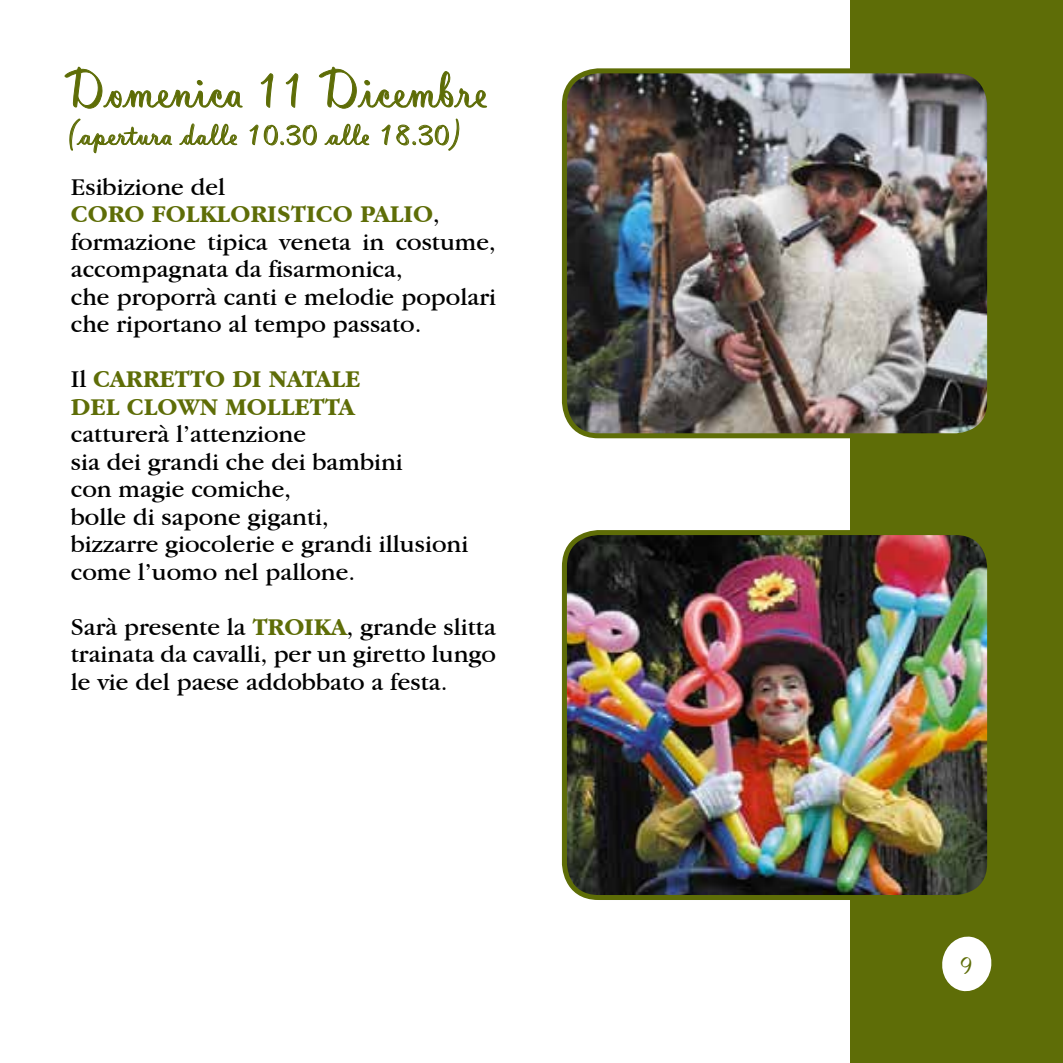
<style>
.page{position:relative;width:1063px;height:1063px;background:#fff}
.page>*{position:absolute;margin:0;border:0;box-sizing:border-box;transform-origin:0 0}
.t1{font:italic 60px "Vladimir Script";color:#5e6d07;scale:.9 1}
.t2{font:italic 35px "Vladimir Script";color:#5e6d07}
.t3{font:italic 30px "Vladimir Script";color:#5e6d07}
.t4{font:25px/27.5px "Garamond IT Cby BT";color:#000}
.t5{font:700 25px/27.5px "Garamond IT Cby BT";color:#5e6d07}
.s1{font-weight:700;color:#5e6d07}
.s2{font-weight:400;color:#000}
</style>
<div class="page">
<div style="left:850px;top:0;width:213px;height:1063px;background:#5e6d07"></div>
<svg style="left:942px;top:936px;width:50px;height:56px"></svg>
<svg style="left:64px;top:66px;width:179px;height:43px"></svg>
<svg style="left:260px;top:73px;width:13px;height:35px"></svg>
<svg style="left:285px;top:73px;width:13px;height:35px"></svg>
<svg style="left:319px;top:66px;width:168px;height:43px"></svg>
<svg style="left:69px;top:118px;width:103px;height:36px"></svg>
<svg style="left:179px;top:123px;width:59px;height:23px"></svg>
<svg style="left:249px;top:124px;width:68px;height:22px"></svg>
<svg style="left:324px;top:123px;width:46px;height:23px"></svg>
<svg style="left:381px;top:124px;width:9px;height:22px"></svg>
<svg style="left:396px;top:118px;width:64px;height:33px"></svg>
<img style="left:568px;top:74px;width:418px;height:362px">
<div style="left:562px;top:68px;width:430px;height:370px;border:5px solid #5e6d07;border-radius:34px"></div>
<img style="left:564px;top:536px;width:422px;height:361px">
<div style="left:562px;top:530px;width:430px;height:370px;border:5px solid #5e6d07;border-radius:34px"></div>
<h1 class="t1" style="left:71px;top:53px;width:527px">Domenica11Dicembre</h1>
<h2 class="t2" style="left:71px;top:113px;width:435px">(aperturadalle10.30alle18.30)</h2>
<p class="t4" style="left:71px;top:172px;width:427px">Esibizione del<br><span class="s1">CORO FOLKLORISTICO PALIO</span>, formazione tipica veneta in costume, accompagnata da fisarmonica,<br>che proporrà canti e melodie popolari che riportano al tempo passato.</p>
<p class="t5" style="left:71px;top:365px;width:291px"><span class="s2">Il</span> CARRETTO DI NATALE<br>DEL CLOWN MOLLETTA</p>
<p class="t4" style="left:71px;top:420px;width:399px">catturerà l’attenzione<br>sia dei grandi che dei bambini<br>con magie comiche,<br>bolle di sapone giganti,<br>bizzarre giocolerie e grandi illusioni come l’uomo nel pallone.</p>
<p class="t4" style="left:71px;top:612px;width:427px;text-align:justify">Sarà presente la <span class="s1">TROIKA</span>, grande slitta trainata da cavalli, per un giretto lungo le vie del paese addobbato a festa.</p>
<p class="t3" style="left:960px;top:947px;width:36px">9</p>
</div>
